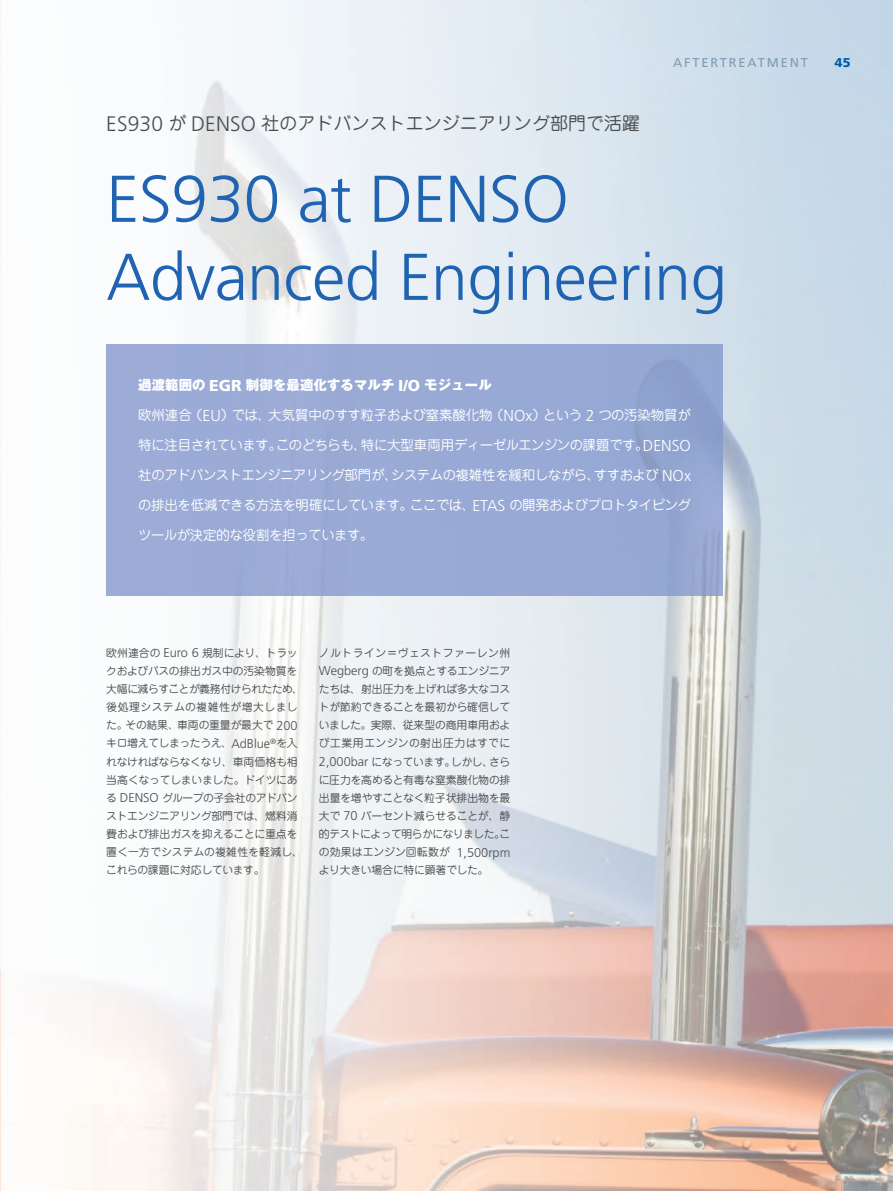
<style>
.page{position:relative;width:893px;height:1191px;background:#fff}
.page>*{position:absolute;margin:0;border:0;box-sizing:border-box;transform-origin:0 0}
.t1{font:300 66px/78px "Frutiger";letter-spacing:-.01em;color:#2064b1}
.t2{font:17.85px "Jun 201 Pro";letter-spacing:.01em;color:#4b4c4d}
.t3{font:13.35px "Jun 201 Pro";letter-spacing:-.04em;color:#fff}
.t4{font:13.35px "Jun 201 Pro";color:#fff}
.t5{font:800 13.35px "Gothic MB101 Pro";letter-spacing:.01em;color:#fff}
.t6{font:12.75px "Frutiger";letter-spacing:.15em;color:#809bb2}
.t7{font:900 12.75px "Frutiger";color:#015aaa}
.t8{font:10.8px/18.1px "Jun 201 Pro";letter-spacing:-.025em;color:#4b4c4d}
.s1{font-family:"Frutiger";font-weight:300;font-size:21px}
.s2{font-family:"Frutiger";font-weight:900;font-size:15.75px}
.s3{font-family:"Frutiger";font-weight:300;font-size:15.75px}
.s4{font-family:"Frutiger";font-weight:300;font-size:12.75px}
</style>
<div class="page">
<img style="left:0;top:0;width:893px;height:1191px">
<div style="left:106px;top:344px;width:617px;height:251px;background:#99aad5"></div>
<h2 class="t2" style="left:106px;top:117px;width:535px"><span class="s1">ES930</span> が <span class="s1">DENSO</span> 社のアドバンストエンジニアリング部門で活躍</h2>
<p class="t6" style="left:673px;top:58px;width:136px">AFTERTREATMENT</p>
<p class="t7" style="left:835px;top:58px;width:17px">45</p>
<h1 class="t1" style="left:106px;top:165px;width:622px">ES930 at DENSO<br>Advanced Engineering</h1>
<p class="t5" style="left:138px;top:380px;width:355px">過渡範囲の <span class="s2">EGR</span> 制御を最適化するマルチ <span class="s2">I/O</span> モジュール</p>
<p class="t4" style="left:138px;top:410px;width:554px">欧州連合（<span class="s3">EU</span>）では、大気質中のすす粒子および窒素酸化物（<span class="s3">NOx</span>）という <span class="s3">2</span> つの汚染物質が</p>
<p class="t3" style="left:138px;top:440px;width:554px">特に注目されています。このどちらも、特に大型車両用ディーゼルエンジンの課題です。<span class="s3">DENSO</span></p>
<p class="t3" style="left:138px;top:470px;width:554px">社のアドバンストエンジニアリング部門が、システムの複雑性を緩和しながら、すすおよび <span class="s3">NOx</span></p>
<p class="t3" style="left:138px;top:500px;width:554px">の排出を低減できる方法を明確にしています。ここでは、<span class="s3">ETAS</span> の開発およびプロトタイピング</p>
<p class="t3" style="left:138px;top:530px;width:237px">ツールが決定的な役割を担っています。</p>
<p class="t8" style="left:106px;top:645px;width:198px">欧州連合の <span class="s4">Euro 6</span> 規制により、トラックおよびバスの排出ガス中の汚染物質を大幅に減らすことが義務付けられたため、後処理システムの複雑性が増大しました。その結果、車両の重量が最大で <span class="s4">200</span>キロ増えてしまったうえ、<span class="s4">AdBlue</span><sup>®</sup>を入れなければならなくなり、車両価格も相当高くなってしまいました。ドイツにある <span class="s4">DENSO</span> グループの子会社のアドバンストエンジニアリング部門では、燃料消費および排出ガスを抑えることに重点を置く一方でシステムの複雑性を軽減し、これらの課題に対応しています。</p>
<p class="t8" style="left:319px;top:645px;width:193px;text-align:justify">ノルトライン＝ヴェストファーレン州<span class="s4">Wegberg</span> の町を拠点とするエンジニアたちは、射出圧力を上げれば多大なコストが節約できることを最初から確信していました。実際、従来型の商用車用および工業用エンジンの射出圧力はすでに<span class="s4">2,000bar</span> になっています。しかし、さらに圧力を高めると有毒な窒素酸化物の排出量を増やすことなく粒子状排出物を最大で <span class="s4">70</span> パーセント減らせることが、静的テストによって明らかになりました。この効果はエンジン回転数が <span class="s4">1,500rpm</span>より大きい場合に特に顕著でした。</p>
</div>
